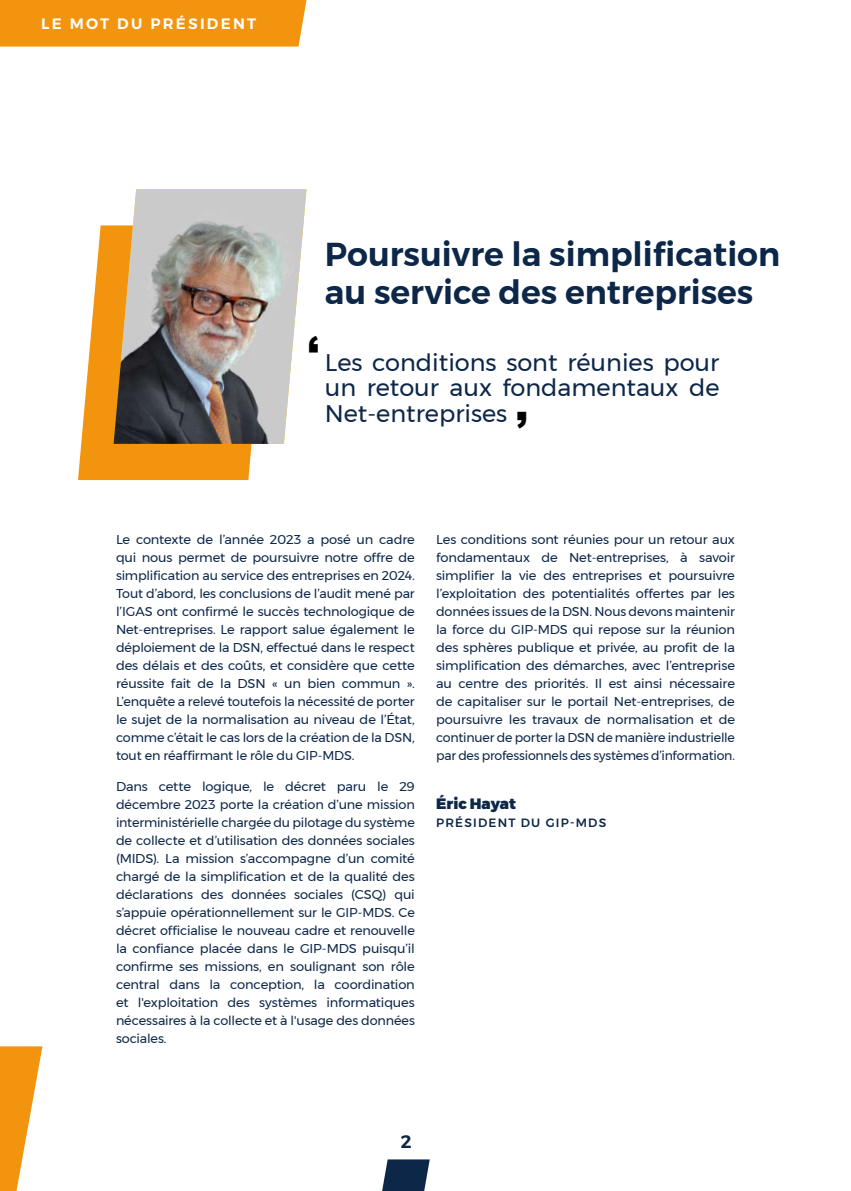
<style>
.page{position:relative;width:851px;height:1191px;background:#fff}
.page>*{position:absolute;margin:0;border:0;box-sizing:border-box;transform-origin:0 0}
.t1{font:900 41.1px "Arial";color:#000}
.t2{font:600 33px/38px "Montserrat V1";color:#0d2749}
.t3{font:24px/25.5px "Montserrat V1";color:#0d2749;text-align:justify}
.t4{font:600 18px "Montserrat V1";color:#0d2749}
.t5{font:600 15px "Montserrat V1";letter-spacing:.15em;color:#fff}
.t6{font:900 15px "Montserrat V1";color:#0d2749}
.t7{font:12.75px/18px "Montserrat V1";letter-spacing:-.01em;color:#0d2749;text-align:justify}
.t8{font:500 12px "Montserrat V1";letter-spacing:.1em;color:#0d2749}
</style>
<div class="page">
<svg style="left:78px;top:225px;width:174px;height:255px;fill:#f2940e"></svg>
<img style="left:113px;top:189px;width:193px;height:255px">
<svg style="left:382px;top:1159px;width:47px;height:32px;background:#29405e"></svg>
<div style="left:0;top:0;width:306px;height:47px;background:#f2940e"></div>
<svg style="left:0;top:1046px;width:42px;height:145px"></svg>
<p class="t5" style="left:41px;top:12px;width:216px">LE MOT DU PRÉSIDENT</p>
<h2 class="t2" style="left:325px;top:235px;width:457px">Poursuivre la simplification au service des entreprises</h2>
<h1 class="t1" style="left:308px;top:321px;width:13px">‘</h1>
<h3 class="t3" style="left:325px;top:349px;width:396px">Les conditions sont réunies pour un retour aux fondamentaux de Net-entreprises</h3>
<h1 class="t1" style="left:516px;top:397px;width:13px">’</h1>
<p class="t7" style="left:116px;top:531px;width:300px">Le contexte de l’année 2023 a posé un cadre qui nous permet de poursuivre notre offre de simplification au service des entreprises en 2024.<br>Tout d’abord, les conclusions de l’audit mené par l’IGAS ont confirmé le succès technologique de Net-entreprises. Le rapport salue également le déploiement de la DSN, effectué dans le respect des délais et des coûts, et considère que cette réussite fait de la DSN « un bien commun ».<br>L’enquête a relevé toutefois la nécessité de porter le sujet de la normalisation au niveau de l’État, comme c’était le cas lors de la création de la DSN, tout en réaffirmant le rôle du GIP-MDS.</p>
<p class="t7" style="left:116px;top:777px;width:300px">Dans cette logique, le décret paru le 29 décembre 2023 porte la création d’une mission interministérielle chargée du pilotage du système de collecte et d’utilisation des données sociales (MIDS). La mission s’accompagne d’un comité chargé de la simplification et de la qualité des déclarations des données sociales (CSQ) qui s’appuie opérationnellement sur le GIP-MDS. Ce décret officialise le nouveau cadre et renouvelle la confiance placée dans le GIP-MDS puisqu’il confirme ses missions, en soulignant son rôle central dans la conception, la coordination et l'exploitation des systèmes informatiques nécessaires à la collecte et à l'usage des données sociales.</p>
<p class="t7" style="left:436px;top:531px;width:300px">Les conditions sont réunies pour un retour aux fondamentaux de Net-entreprises, à savoir simplifier la vie des entreprises et poursuivre l’exploitation des potentialités offertes par les données issues de la DSN. Nous devons maintenir la force du GIP-MDS qui repose sur la réunion des sphères publique et privée, au profit de la simplification des démarches, avec l’entreprise au centre des priorités. Il est ainsi nécessaire de capitaliser sur le portail Net-entreprises, de poursuivre les travaux de normalisation et de continuer de porter la DSN de manière industrielle par des professionnels des systèmes d’information.</p>
<p class="t6" style="left:436px;top:791px;width:81px">Éric Hayat</p>
<p class="t8" style="left:436px;top:813px;width:171px">PRÉSIDENT DU GIP-MDS</p>
<h3 class="t4" style="left:400px;top:1127px;width:12px">2</h3>
</div>
